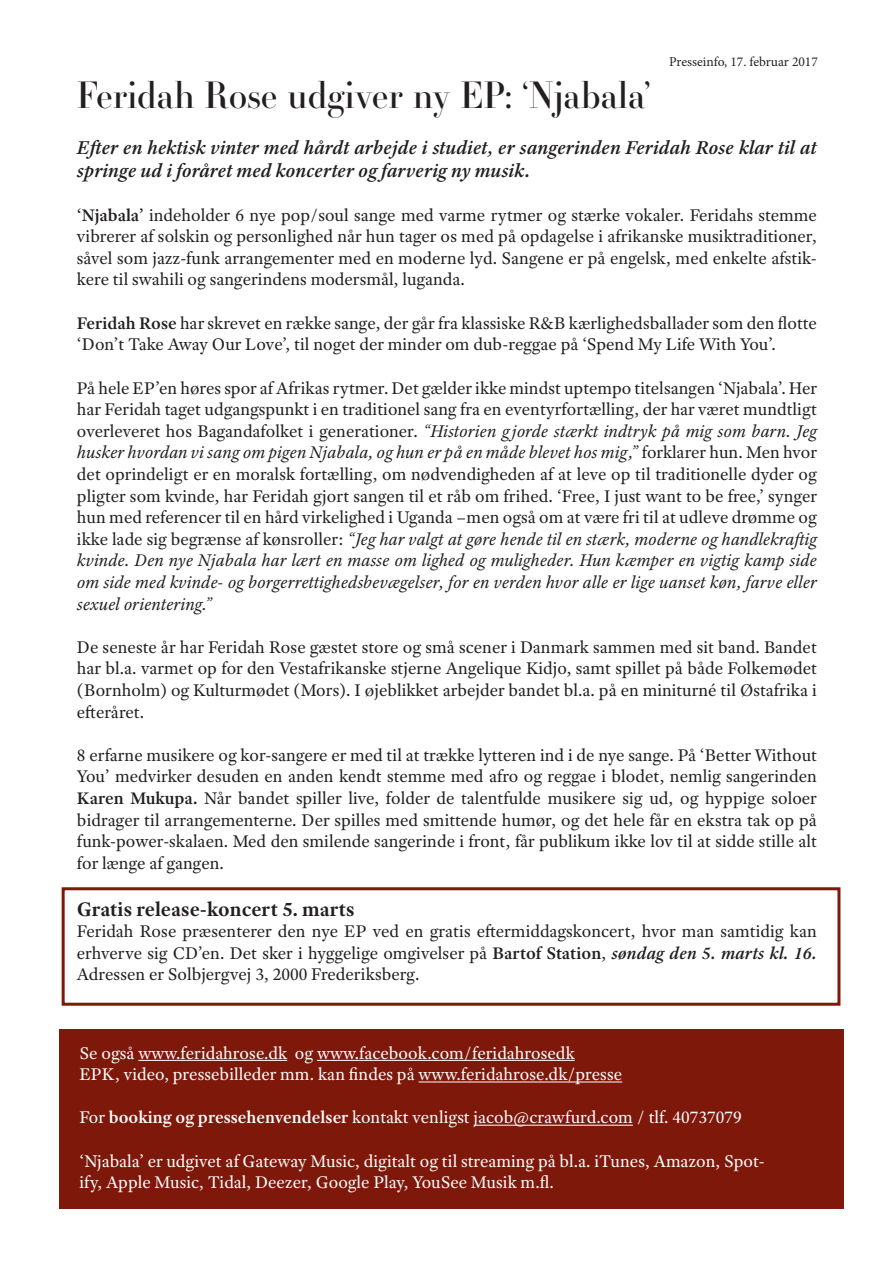
<style>
.page{position:relative;width:893px;height:1263px;background:#fff}
.page>*{position:absolute;margin:0;border:0;box-sizing:border-box;transform-origin:0 0}
.t1{font:36px "Essonnes Headline";color:#231f20}
.t2{font:700 21px "Adobe Text Pro";color:#231f20}
.t3{font:italic 600 19.95px/24px "Adobe Text Pro";color:#231f20}
.t4{font:18px/21.6px "Adobe Text Pro";color:#231f20;text-align:justify}
.t5{font:18px/21.6px "Adobe Text Pro";color:#fff}
.t6{font:13.5px "Minion Pro";color:#231f20}
.s1{font-weight:600}
.s2{font-style:italic}
.s3{font-weight:600;font-style:italic}
</style>
<div class="page">
<div style="left:59px;top:1029px;width:785px;height:179px;background:#7e180a"></div>
<hr style="left:138px;top:1060px;width:149px;height:1px;background:#fff">
<hr style="left:317px;top:1060px;width:258px;height:1px;background:#fff">
<hr style="left:419px;top:1081px;width:203px;height:1px;background:#fff">
<hr style="left:474px;top:1125px;width:159px;height:1px;background:#fff">
<div style="left:62px;top:887px;width:778px;height:119px;border:3px solid #80180a"></div>
<p class="t6" style="left:669px;top:53px;width:150px">Presseinfo, 17. februar 2017</p>
<p class="t1" style="left:77px;top:70px;width:575px">Feridah Rose udgiver ny EP: ‘Njabala’</p>
<p class="t3" style="left:77px;top:135px;width:741px">Efter en hektisk vinter med hårdt arbejde i studiet, er sangerinden Feridah Rose klar til at springe ud i foråret med koncerter og farverig ny musik.</p>
<p class="t4" style="left:77px;top:204px;width:741px"><span class="s1">‘Njabala’</span> indeholder 6 nye pop/soul sange med varme rytmer og stærke vokaler. Feridahs stemme vibrerer af solskin og personlighed når hun tager os med på opdagelse i afrikanske musiktraditioner, såvel som jazz-funk arrangementer med en moderne lyd. Sangene er på engelsk, med enkelte afstik&shy;kere til swahili og sangerindens modersmål, luganda.</p>
<p class="t4" style="left:77px;top:312px;width:741px"><span class="s1">Feridah Rose</span> har skrevet en række sange, der går fra klassiske R&amp;B kærlighedsballader som den flotte ‘Don’t Take Away Our Love’, til noget der minder om dub-reggae på ‘Spend My Life With You’.</p>
<p class="t4" style="left:77px;top:377px;width:741px">På hele EP’en høres spor af Afrikas rytmer. Det gælder ikke mindst uptempo titelsangen ‘Njabala’. Her har Feridah taget udgangspunkt i en traditionel sang fra en eventyrfortælling, der har været mundtligt overleveret hos Bagandafolket i generationer. <span class="s2">“Historien g jorde stærkt indtryk på mig som barn. Jeg husker hvordan vi sang om pigen Njabala, og hun er på en måde blevet hos mig,”</span> forklarer hun. Men hvor det oprindeligt er en moralsk fortælling, om nødvendigheden af at leve op til traditionelle dyder og pligter som kvinde, har Feridah gjort sangen til et råb om frihed. ‘Free, I just want to be free,’ synger hun med referencer til en hård virkelighed i Uganda –men også om at være fri til at udleve drømme og ikke lade sig begrænse af kønsroller: <span class="s2">“Jeg har valgt at gøre hende til en stærk, moderne og handlekraftig kvinde. Den nye Njabala har lært en masse om lighed og muligheder. Hun kæmper en vigtig kamp side om side med kvinde- og borgerrettighedsbevægelser, for en verden hvor alle er lige uanset køn, farve eller sexuel orientering.”</span></p>
<p class="t4" style="left:77px;top:636px;width:741px">De seneste år har Feridah Rose gæstet store og små scener i Danmark sammen med sit band. Bandet har bl.a. varmet op for den Vestafrikanske stjerne Angelique Kidjo, samt spillet på både Folkemødet (Bornholm) og Kulturmødet (Mors). I øjeblikket arbejder bandet bl.a. på en miniturné til Østafrika i efteråret.</p>
<p class="t4" style="left:77px;top:744px;width:741px">8 erfarne musikere og kor-sangere er med til at trække lytteren ind i de nye sange. På ‘Better Without You’ medvirker desuden en anden kendt stemme med afro og reggae i blodet, nemlig sangerinden <span class="s1">Karen Mukupa.</span> Når bandet spiller live, folder de talentfulde musikere sig ud, og hyppige soloer bidrager til arrangementerne. Der spilles med smittende humør, og det hele får en ekstra tak op på funk-power-skalaen. Med den smilende sangerinde i front, får publikum ikke lov til at sidde stille alt for længe af gangen.</p>
<p class="t2" style="left:77px;top:895px;width:279px">Gratis release-koncert 5. marts</p>
<p class="t4" style="left:77px;top:920px;width:741px">Feridah Rose præsenterer den nye EP ved en gratis eftermiddagskoncert, hvor man samtidig kan erhverve sig CD’en. Det sker i hyggelige omgivelser på <span class="s1">Bartof Station</span>, <span class="s3">søndag den 5. marts kl. 16.<br></span>Adressen er Solbjergvej 3, 2000 Frederiksberg.</p>
<p class="t5" style="left:80px;top:1042px;width:544px">Se også www.feridahrose.dk og www.facebook.com/feridahrosedk<br>EPK, video, pressebilleder mm. kan findes på www.feridahrose.dk/presse</p>
<p class="t5" style="left:80px;top:1106px;width:664px">For <span class="s1">booking og pressehenvendelser</span> kontakt venligst jacob@crawfurd.com / tlf. 40737079</p>
<p class="t5" style="left:80px;top:1150px;width:687px">‘Njabala’ er udgivet af Gateway Music, digitalt og til streaming på bl.a. iTunes, Amazon, Spot&shy;ify, Apple Music, Tidal, Deezer, Google Play, YouSee Musik m.fl.</p>
</div>
